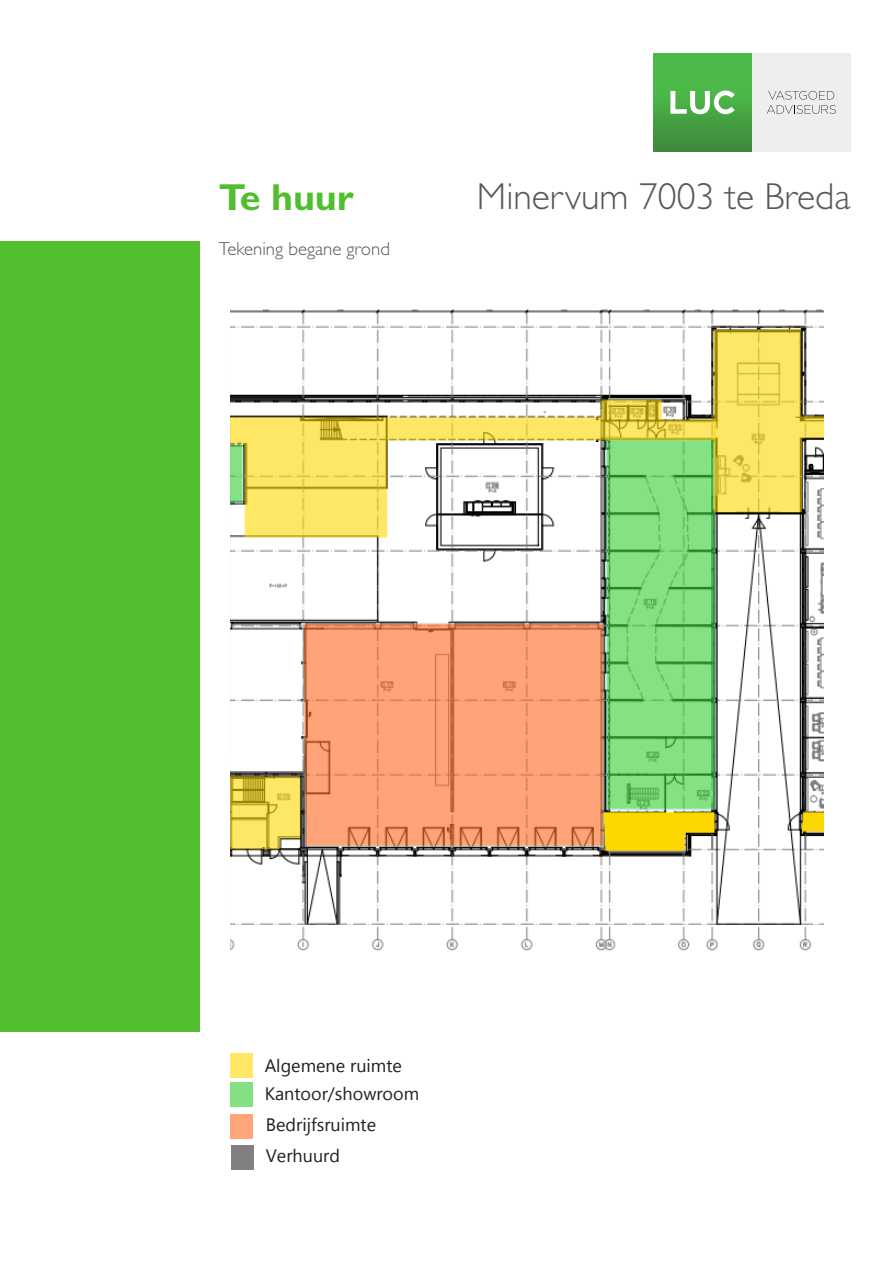
<style>
.page{position:relative;width:893px;height:1263px;background:#fff}
.page>*{position:absolute;margin:0;border:0;box-sizing:border-box;transform-origin:0 0}
.t1{font:300 37.65px "Gill Sans";color:#57585a}
.t2{font:700 37.65px "Gill Sans";color:#50be2d}
.t3{font:300 18.75px "Gill Sans";color:#57585a}
.t4{font:18px "Gadugi";color:#231f20}
</style>
<div class="page">
<div style="left:0;top:241px;width:200px;height:791px;background:#50be2d"></div>
<div style="left:752px;top:53px;width:98px;height:98px;background:#edeeed"></div>
<svg style="left:767px;top:91px;width:69px;height:23px"></svg>
<div style="left:653px;top:53px;width:99px;height:98px;background:linear-gradient(to bottom,#4fc44b,#41903e)"></div>
<svg style="left:670px;top:90px;width:65px;height:24px"></svg>
<img style="left:231px;top:309px;width:593px;height:642px">
<div style="left:231px;top:1053px;width:22px;height:25px;background:#ffe665"></div>
<div style="left:231px;top:1082px;width:22px;height:25px;background:#83e183"></div>
<div style="left:231px;top:1114px;width:22px;height:24px;background:#ffa579"></div>
<div style="left:231px;top:1145px;width:23px;height:25px;background:#808083"></div>
<p class="t2" style="left:219px;top:175px;width:136px">Te huur</p>
<p class="t3" style="left:219px;top:238px;width:172px">Tekening begane grond</p>
<p class="t1" style="left:477px;top:175px;width:375px">Minervum 7003 te Breda</p>
<p class="t4" style="left:265px;top:1055px;width:139px">Algemene ruimte</p>
<p class="t4" style="left:265px;top:1082px;width:156px">Kantoor/showroom</p>
<p class="t4" style="left:266px;top:1114px;width:112px">Bedrijfsruimte</p>
<p class="t4" style="left:266px;top:1145px;width:76px">Verhuurd</p>
</div>
